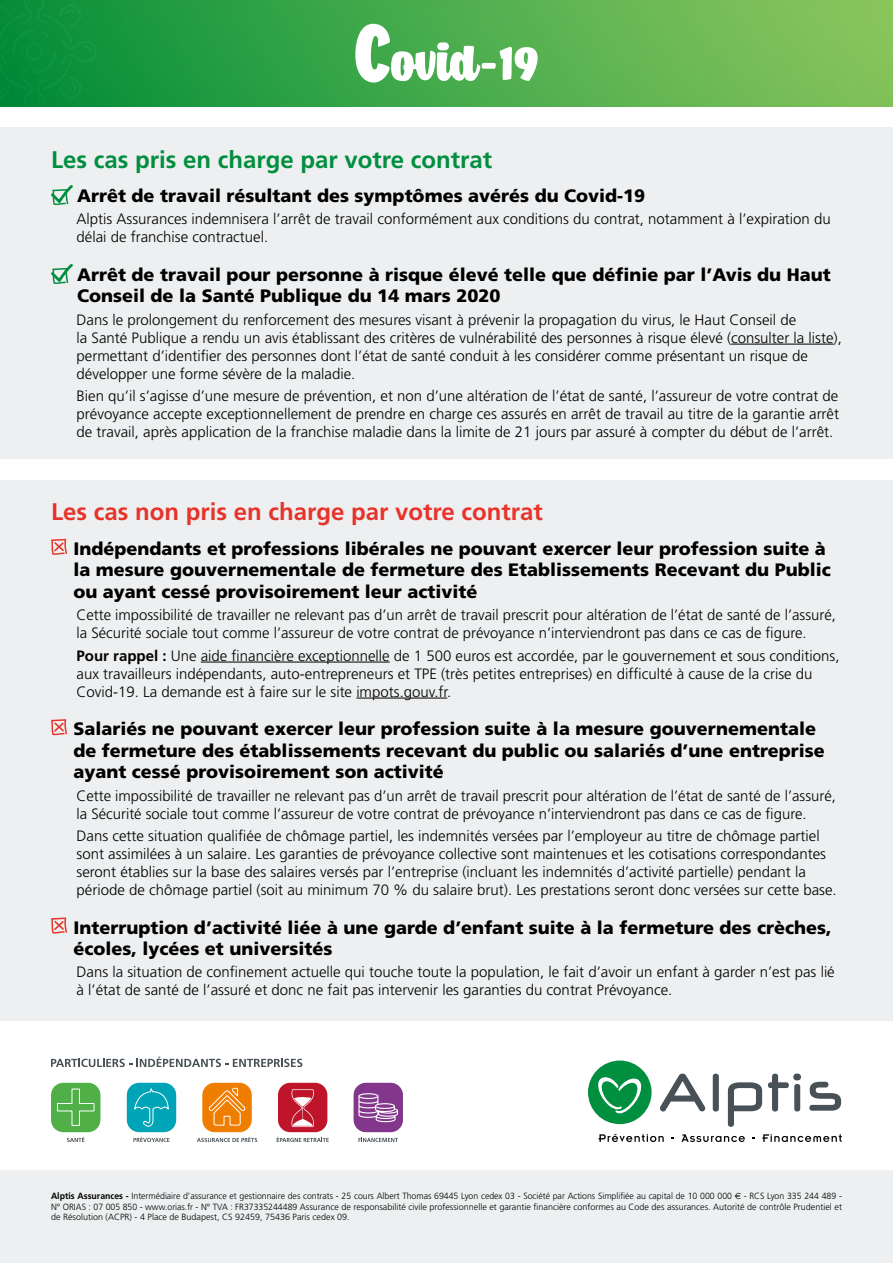
<style>
.page{position:relative;width:893px;height:1263px;background:#fff}
.page>*{position:absolute;margin:0;border:0;box-sizing:border-box;transform-origin:0 0}
.t1{font:700 24px "Frutiger";color:#e7332a}
.t2{font:700 24px "Frutiger";color:#008e3f}
.t3{font:900 18px/21.6px "Frutiger";color:#000}
.t4{font:300 15px/18px "Frutiger";color:#000}
.t5{font:300 9px/10.8px "Frutiger";color:#000;text-align:justify}
.s1{font-weight:700}
.s2{font-family:"Euro Sans";font-weight:400}
</style>
<div class="page">
<div style="left:0;top:128px;width:893px;height:331px;background:#edeff0"></div>
<hr style="left:731px;top:344px;width:103px;height:1px;background:#000">
<svg style="left:51px;top:185px;width:22px;height:20px"></svg>
<svg style="left:51px;top:264px;width:22px;height:20px"></svg>
<div style="left:0;top:1050px;width:893px;height:213px;background:#edeff0"></div>
<div style="left:0;top:480px;width:893px;height:540px;background:#edeff0"></div>
<hr style="left:201px;top:662px;width:189px;height:1px;background:#000">
<hr style="left:356px;top:698px;width:91px;height:1px;background:#000">
<svg style="left:51px;top:539px;width:16px;height:16px"></svg>
<svg style="left:51px;top:719px;width:16px;height:16px"></svg>
<svg style="left:51px;top:917px;width:16px;height:17px"></svg>
<img style="left:0;top:0;width:893px;height:106px">
<svg style="left:355px;top:24px;width:183px;height:59px"></svg>
<div style="left:0;top:1033px;width:893px;height:136px;background:#fff"></div>
<div style="left:51px;top:1083px;width:49px;height:49px;background:#50af47;border-radius:12px"></div>
<svg style="left:57px;top:1088px;width:38px;height:38px"></svg>
<svg style="left:67px;top:1137px;width:17px;height:5px"></svg>
<div style="left:127px;top:1083px;width:49px;height:49px;background:#00a4b7;border-radius:12px"></div>
<svg style="left:134px;top:1088px;width:35px;height:39px"></svg>
<svg style="left:133px;top:1137px;width:37px;height:5px"></svg>
<div style="left:202px;top:1083px;width:50px;height:49px;background:#ef7d00;border-radius:12px"></div>
<svg style="left:208px;top:1087px;width:38px;height:39px"></svg>
<svg style="left:197px;top:1137px;width:60px;height:5px"></svg>
<div style="left:278px;top:1083px;width:49px;height:49px;background:#be152b;border-radius:12px"></div>
<svg style="left:291px;top:1089px;width:23px;height:38px"></svg>
<svg style="left:277px;top:1137px;width:52px;height:5px"></svg>
<div style="left:354px;top:1083px;width:49px;height:49px;background:#82368c;border-radius:12px"></div>
<svg style="left:358px;top:1138px;width:40px;height:4px"></svg>
<svg style="left:358px;top:1093px;width:40px;height:29px"></svg>
<svg style="left:51px;top:1056px;width:251px;height:11px"></svg>
<svg style="left:660px;top:1073px;width:45px;height:38px"></svg>
<div style="left:713px;top:1074px;width:6px;height:37px;background:#485156;border-radius:3px"></div>
<svg style="left:728px;top:1082px;width:34px;height:45px"></svg>
<svg style="left:768px;top:1073px;width:33px;height:38px"></svg>
<svg style="left:809px;top:1082px;width:32px;height:29px"></svg>
<div style="left:588px;top:1060px;width:64px;height:64px;background:#008e3f;border-radius:50%"></div>
<svg style="left:598px;top:1077px;width:44px;height:36px"></svg>
<svg style="left:599px;top:1134px;width:65px;height:8px"></svg>
<svg style="left:681px;top:1134px;width:64px;height:8px"></svg>
<svg style="left:762px;top:1134px;width:80px;height:8px"></svg>
<svg style="left:0;top:0;width:96px;height:103px;background:#0a8f3a"></svg>
<p class="t2" style="left:51px;top:145px;width:442px">Les cas pris en charge par votre contrat</p>
<p class="t3" style="left:77px;top:184px;width:570px">Arrêt de travail résultant des symptômes avérés du Covid-19</p>
<p class="t4" style="left:77px;top:210px;width:756px">Alptis Assurances indemnisera l’arrêt de travail conformément aux conditions du contrat, notamment à l’expiration du délai de franchise contractuel.</p>
<p class="t3" style="left:77px;top:263px;width:755px">Arrêt de travail pour personne à risque élevé telle que définie par l’Avis du Haut<br>Conseil de la Santé Publique du 14 mars 2020</p>
<p class="t4" style="left:77px;top:310px;width:767px">Dans le prolongement du renforcement des mesures visant à prévenir la propagation du virus, le Haut Conseil de<br>la Santé Publique a rendu un avis établissant des critères de vulnérabilité des personnes à risque élevé (consulter la liste), permettant d’identifier des personnes dont l’état de santé conduit à les considérer comme présentant un risque de développer une forme sévère de la maladie.</p>
<p class="t4" style="left:77px;top:387px;width:764px;text-align:justify">Bien qu’il s’agisse d’une mesure de prévention, et non d’une altération de l’état de santé, l’assureur de votre contrat de prévoyance accepte exceptionnellement de prendre en charge ces assurés en arrêt de travail au titre de la garantie arrêt de travail, après application de la franchise maladie dans la limite de 21 jours par assuré à compter du début de l’arrêt.</p>
<p class="t1" style="left:51px;top:498px;width:493px">Les cas non pris en charge par votre contrat</p>
<p class="t3" style="left:73px;top:537px;width:759px">Indépendants et professions libérales ne pouvant exercer leur profession suite à la mesure gouvernementale de fermeture des Etablissements Recevant du Public ou ayant cessé provisoirement leur activité</p>
<p class="t4" style="left:77px;top:606px;width:761px">Cette impossibilité de travailler ne relevant pas d’un arrêt de travail prescrit pour altération de l’état de santé de l’assuré, la Sécurité sociale tout comme l’assureur de votre contrat de prévoyance n’interviendront pas dans ce cas de figure.</p>
<p class="t4" style="left:77px;top:646px;width:764px"><span class="s1">Pour rappel :</span> Une aide financière exceptionnelle de 1 500 euros est accordée, par le gouvernement et sous conditions, aux travailleurs indépendants, auto-entrepreneurs et TPE (très petites entreprises) en difficulté à cause de la crise du<br>Covid-19. La demande est à faire sur le site impots.gouv.fr.</p>
<p class="t3" style="left:73px;top:718px;width:753px">Salariés ne pouvant exercer leur profession suite à la mesure gouvernementale de fermeture des établissements recevant du public ou salariés d’une entreprise ayant cessé provisoirement son activité</p>
<p class="t4" style="left:77px;top:786px;width:761px">Cette impossibilité de travailler ne relevant pas d’un arrêt de travail prescrit pour altération de l’état de santé de l’assuré, la Sécurité sociale tout comme l’assureur de votre contrat de prévoyance n’interviendront pas dans ce cas de figure.</p>
<p class="t4" style="left:77px;top:827px;width:762px">Dans cette situation qualifiée de chômage partiel, les indemnités versées par l’employeur au titre de chômage partiel sont assimilées à un salaire. Les garanties de prévoyance collective sont maintenues et les cotisations correspondantes seront établies sur la base des salaires versés par l’entreprise (incluant les indemnités d’activité partielle) pendant la période de chômage partiel (soit au minimum 70 % du salaire brut). Les prestations seront donc versées sur cette base.</p>
<p class="t3" style="left:73px;top:916px;width:760px">Interruption d’activité liée à une garde d’enfant suite à la fermeture des crèches, écoles, lycées et universités</p>
<p class="t4" style="left:77px;top:963px;width:760px">Dans la situation de confinement actuelle qui touche toute la population, le fait d’avoir un enfant à garder n’est pas lié à l’état de santé de l’assuré et donc ne fait pas intervenir les garanties du contrat Prévoyance.</p>
<p class="t5" style="left:51px;top:1190px;width:792px"><span class="s1">Alptis Assurances -</span> Intermédiaire d’assurance et gestionnaire des contrats - 25 cours Albert Thomas 69445 Lyon cedex 03 - Société par Actions Simplifiée au capital de 10 000 000 <span class="s2">€</span> - RCS Lyon 335 244 489 - N° ORIAS : 07 005 850 - www.orias.fr - N° TVA : FR37335244489 Assurance de responsabilité civile professionnelle et garantie financière conformes au Code des assurances. Autorité de contrôle Prudentiel et de Résolution (ACPR) - 4 Place de Budapest, CS 92459, 75436 Paris cedex 09.</p>
</div>
